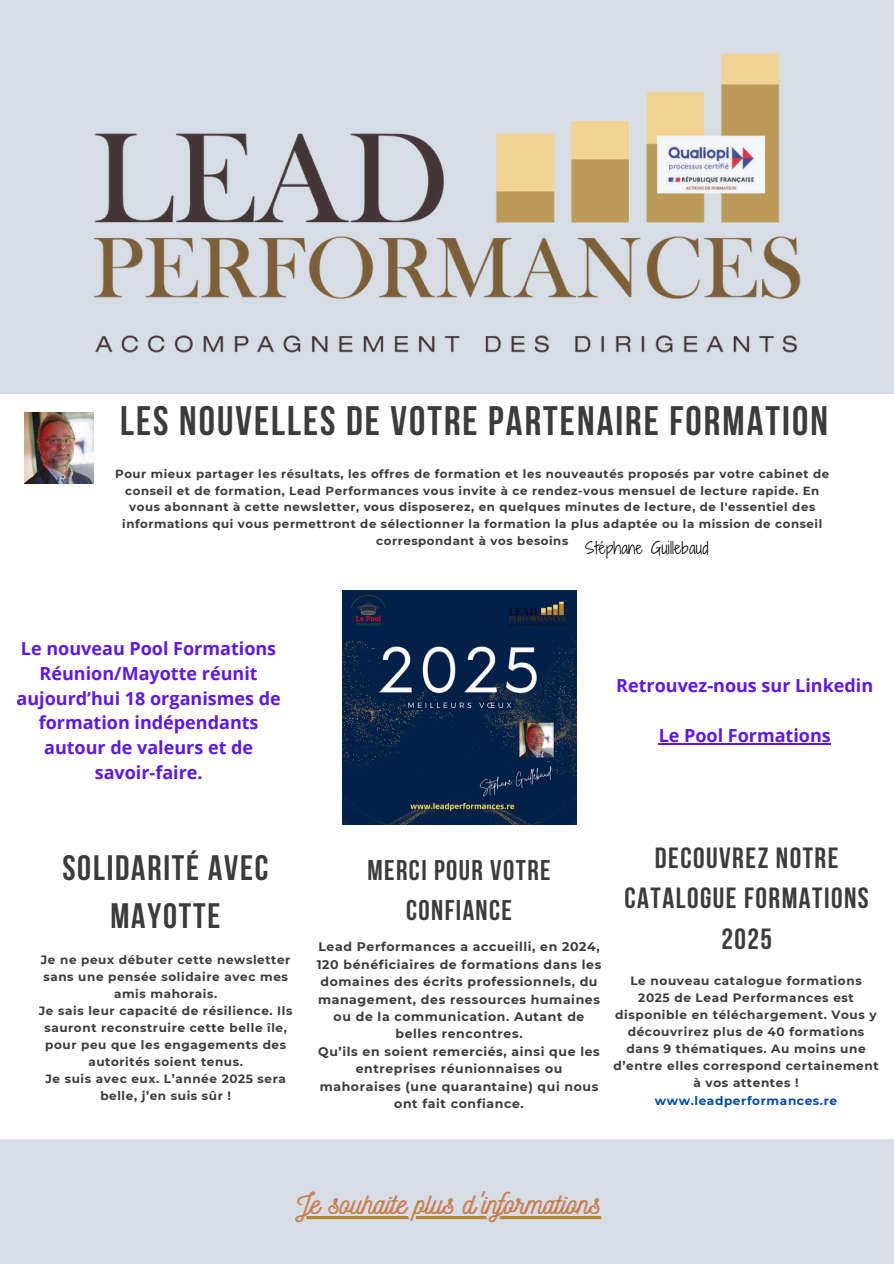
<style>
.page{position:relative;width:894px;height:1264px;background:#fff}
.page>*{position:absolute;margin:0;border:0;box-sizing:border-box;transform-origin:0 0}
.t1{font:700 41.1px "Bebas Neue";letter-spacing:.05em;color:#3b3b3b}
.t2{font:700 35.25px/48.3px "Bebas Neue";letter-spacing:.05em;color:#3b3b3b;text-align:center}
.t3{font:700 29.1px/40.5px "Bebas Neue";letter-spacing:.05em;color:#3b3b3b;text-align:center}
.t4{font:28.95px "Nickainley";color:#b5882e}
.t5{font:700 28.35px/39.3px "Bebas Neue";letter-spacing:.05em;color:#3b3b3b;text-align:center}
.t6{font:700 18px/24.8px "Open Sans";color:#5e17eb;text-align:center}
.t7{font:15.75px "Shadows Into Light Two";letter-spacing:.01em;color:#000}
.t8{font:700 12.45px/17.4px "Montserrat";letter-spacing:.05em;color:#3b3b3b;text-align:center}
.t9{font:700 12.15px/17.1px "Montserrat";letter-spacing:.05em;color:#3b3b3b;text-align:center}
.t10{font:700 12.15px "Montserrat";letter-spacing:.05em;color:#004aad}
.t11{font:700 12px/17px "Montserrat";letter-spacing:.05em;color:#3b3b3b;text-align:center}
.t12{font:700 11.7px/16.8px "Montserrat";letter-spacing:.05em;color:#3b3b3b;text-align:center}
.s1{color:rgb(255 56 115/.3)}
</style>
<div class="page">
<img style="left:0;top:0;width:893px;height:1263px">
<hr style="left:295px;top:1216px;width:44px;height:2px;background:#b5882e">
<hr style="left:339px;top:1216px;width:261px;height:2px;background:#b5882e">
<hr style="left:658px;top:743px;width:172px;height:1px;background:#5e17eb">
<p class="t1" style="left:120px;top:404px;width:709px">LES NOUVELLES DE VOTRE PARTENAIRE FORMATION</p>
<p class="t12" style="left:115px;top:465px;width:715px">Pour mieux partager les résultats, les offres de formation et les nouveautés proposés par votre cabinet de conseil et de formation, Lead Performances vous invite à ce rendez-vous mensuel de lecture rapide. En vous abonnant à cette newsletter, vous disposerez, en quelques minutes de lecture, de l'essentiel des informations qui vous permettront de sélectionner la formation la plus adaptée ou la mission de conseil correspondant à vos besoins</p>
<p class="t7" style="left:585px;top:536px;width:125px">Stéphane Guillebaud</p>
<p class="t6" style="left:16px;top:636px;width:266px">Le nouveau Pool Formations<br>Réunion/Mayotte réunit aujourd’hui 18 organismes de formation indépendants autour de valeurs et de savoir-faire.</p>
<h4 class="t6" style="left:616px;top:673px;width:258px">Retrouvez-nous sur Linkedin</h4>
<p class="t6" style="left:658px;top:722px;width:174px">Le Pool Formations</p>
<h6 class="t2" style="left:62px;top:846px;width:207px">SOLIDARITÉ AVEC<br>MAYOTTE</h6>
<h1 class="t11" style="left:41px;top:951px;width:251px">Je ne peux débuter cette newsletter sans une pensée solidaire avec mes amis mahorais.</h1>
<p class="t11" style="left:39px;top:1002px;width:255px">Je sais leur capacité de résilience. Ils sauront reconstruire cette belle île, pour peu que les engagements des autorités soient tenus.</p>
<p class="t11" style="left:45px;top:1070px;width:242px">Je suis avec eux. L’année 2025 sera belle, j’en suis sûr !</p>
<h6 class="t5" style="left:367px;top:853px;width:184px">MERCI POUR VOTRE<br>CONFIANCE</h6>
<p class="t8" style="left:317px;top:938px;width:286px">Lead Performances a accueilli, en 2024, 120 bénéficiaires de formations dans les domaines des écrits professionnels, du management, des ressources humaines ou de la communication. Autant de belles rencontres.</p>
<h6 class="t8" style="left:318px;top:1042px;width:283px">Qu’ils en soient remerciés, ainsi que les entreprises réunionnaises ou mahoraises (une quarantaine) qui nous ont fait confiance.</h6>
<p class="t3" style="left:624px;top:840px;width:246px">DECOUVREZ NOTRE<br>CATALOGUE FORMATIONS<br>2025</p>
<h2 class="t9" style="left:613px;top:971px;width:267px">Le nouveau catalogue formations<br>2025 de Lead Performances est disponible en téléchargement. Vous y découvrirez plus de 40 formations dans 9 thématiques. Au moins une d’entre elles correspond certainement à vos attentes !</h2>
<p class="t10" style="left:654px;top:1092px;width:184px">www.leadperformances.re</p>
<h3 class="t4" style="left:296px;top:1184px;width:305px"><span class="s1">Je s</span>ouhaite plus d'informations</h3>
</div>
